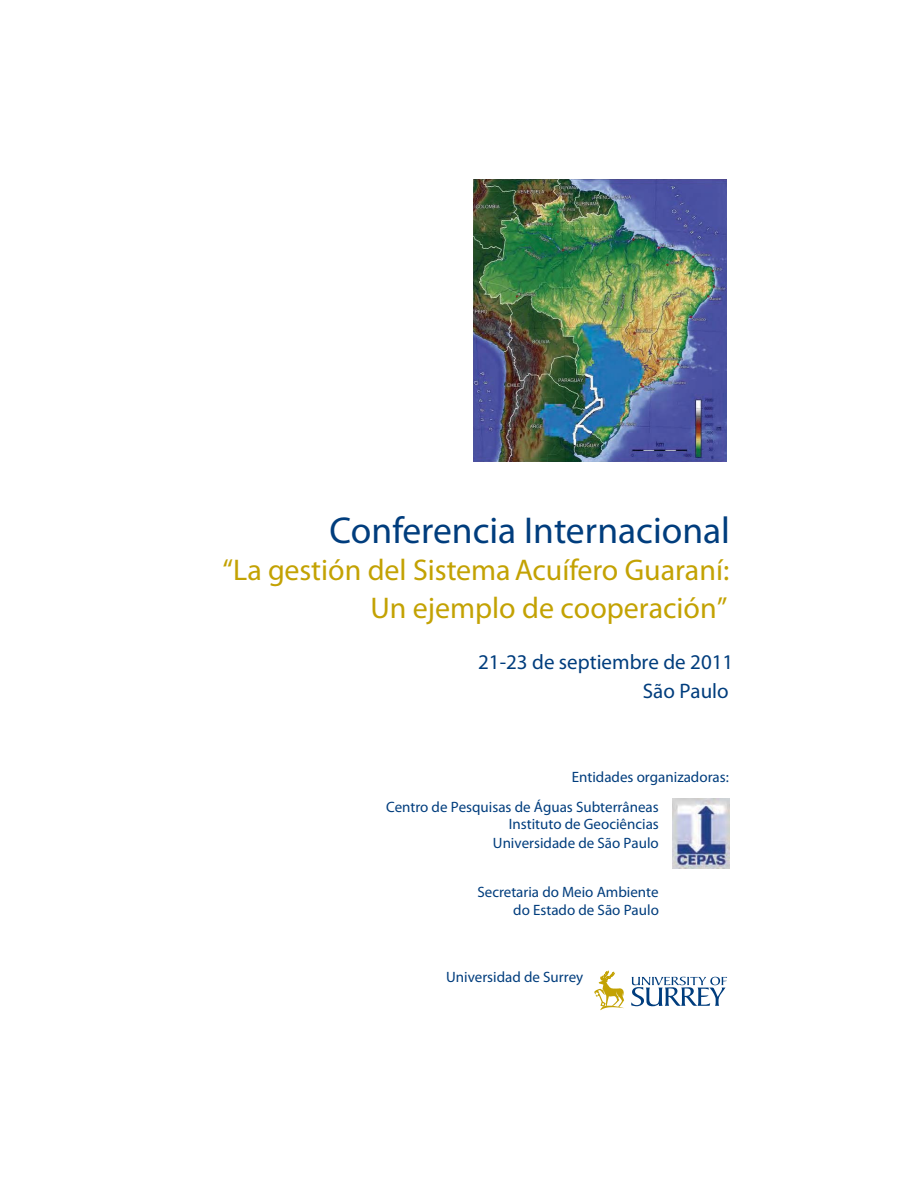
<style>
.page{position:relative;width:918px;height:1188px;background:#fff}
.page>*{position:absolute;margin:0;border:0;box-sizing:border-box;transform-origin:0 0}
.t1{font:37.5px "Perpetua MT Std";color:#003d7d}
.t2{font:30px/37.5px "Perpetua MT Std";color:#c3a203;text-align:right}
.t3{font:21px/28.5px "Frutiger LT Std";color:#003d7d;text-align:right}
.t4{font:300 15px/18px "Frutiger LT Std";color:#003d7d;text-align:right}
.t5{font:15px "Frutiger LT Std";color:#003d7d}
</style>
<div class="page">
<svg style="left:631px;top:977px;width:96px;height:29px"></svg>
<svg style="left:594px;top:971px;width:30px;height:39px"></svg>
<img style="left:673px;top:798px;width:56px;height:70px">
<img style="left:473px;top:180px;width:254px;height:281px">
<h1 class="t1" style="left:330px;top:516px;width:402px">Conferencia Internacional</h1>
<h2 class="t2" style="left:223px;top:555px;width:508px">“La gestión del Sistema Acuífero Guaraní:<br>Un ejemplo de cooperación”</h2>
<h3 class="t3" style="left:478px;top:650px;width:257px">21-23 de septiembre de 2011<br>São Paulo</h3>
<p class="t5" style="left:572px;top:772px;width:159px">Entidades organizadoras:</p>
<p class="t4" style="left:386px;top:799px;width:274px">Centro de Pesquisas de Águas Subterrâneas<br>Instituto de Geociências<br>Universidade de São Paulo</p>
<p class="t4" style="left:478px;top:884px;width:183px">Secretaria do Meio Ambiente do Estado de São Paulo</p>
<p class="t4" style="left:446px;top:969px;width:139px">Universidad de Surrey</p>
</div>
